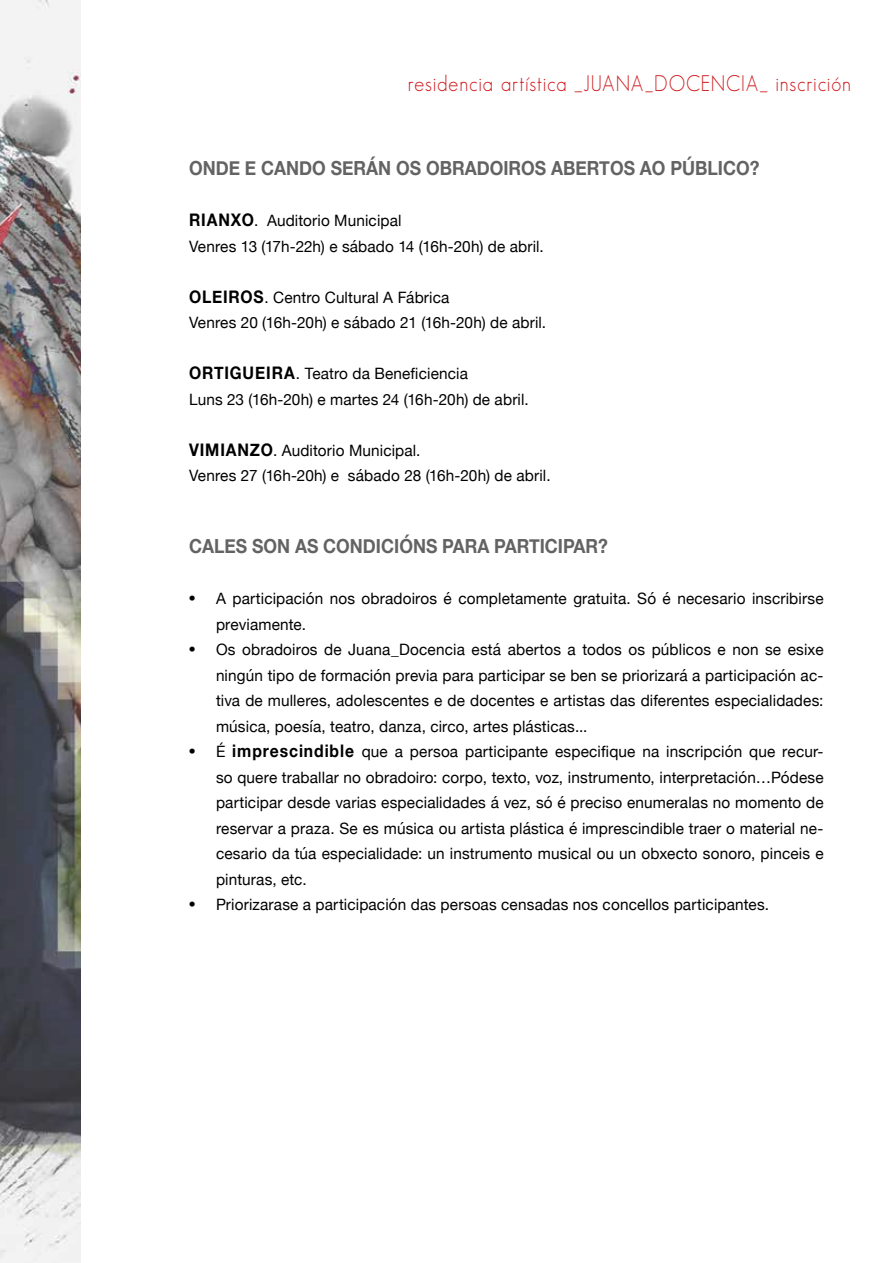
<style>
.page{position:relative;width:893px;height:1263px;background:#fff}
.page>*{position:absolute;margin:0;border:0;box-sizing:border-box;transform-origin:0 0}
.t1{font:22.05px "Sans Serif FLF";letter-spacing:.04em;color:#cd171a;scale:.9 1}
.t2{font:700 19.5px "Helvetica Neue";color:#646363;scale:.9 1}
.t3{font:15.6px/25.5px "Helvetica Neue";letter-spacing:.01em;color:#000}
.s1{font-weight:700;font-size:17.4px}
.s2{font-family:"Times";font-size:18px}
</style>
<div class="page">
<img style="left:0;top:0;width:81px;height:1263px">
<h1 class="t1" style="left:408px;top:71px;width:494px">residencia artística _JUANA_DOCENCIA_ inscrición</h1>
<p class="t2" style="left:189px;top:153px;width:30px">ONDE</p>
<p class="t2" style="left:245px;top:153px;width:34px">E CANDO</p>
<p class="t2" style="left:331px;top:153px;width:162px">SERÁN OS OBRADOI</p>
<p class="t2" style="left:509px;top:153px;width:234px">ROS ABERTOS AO PÚBLICO</p>
<p class="t2" style="left:750px;top:153px;width:12px">?</p>
<p class="t3" style="left:189px;top:209px;width:356px"><span class="s1">RIANXO</span>. Auditorio Municipal<br>Venres 13 (17h-22h) e sábado 14 (16h-20h) de abril.</p>
<p class="t3" style="left:189px;top:285px;width:359px"><span class="s1">OLEIROS</span>. Centro Cultural A Fábrica<br>Venres 20 (16h-20h) e sábado 21 (16h-20h) de abril.</p>
<p class="t3" style="left:189px;top:362px;width:341px"><span class="s1">ORTIGUEIRA</span>. Teatro da Beneficiencia<br>Luns 23 (16h-20h) e martes 24 (16h-20h) de abril.</p>
<p class="t3" style="left:189px;top:438px;width:363px"><span class="s1">VIM IANZO</span>. Auditorio Municipal.<br>Venres 27 (16h-20h) e sábado 28 (16h-20h) de abril.</p>
<p class="t2" style="left:189px;top:531px;width:162px">CALES SON AS CONDICI</p>
<p class="t2" style="left:399px;top:531px;width:167px">ÓNS PARA PARTICIPA</p>
<p class="t2" style="left:586px;top:531px;width:26px">R?</p>
<p class="t3" style="left:216px;top:587px;width:609px;text-indent:-27px"><span class="s2">•</span> A participación nos obradoiros é completamente gratuita. Só é necesario inscribirse previamente.</p>
<p class="t3" style="left:216px;top:638px;width:609px;text-align:justify;text-indent:-27px"><span class="s2">•</span> Os obradoiros de Juana_Docencia está abertos a todos os públicos e non se esixe ningún tipo de formación previa para participar se ben se priorizará a participación ac&shy;tiva de mulleres, adolescentes e de docentes e artistas das diferentes especialidades: música, poesía, teatro, danza, circo, artes plásticas...</p>
<p class="t3" style="left:216px;top:740px;width:609px;text-align:justify;text-indent:-27px"><span class="s2">•</span> É <span class="s1">IMPRESCINDIBLE</span> que a persoa participante especifique na inscripción que recur&shy;so quere traballar no obradoiro: corpo, texto, voz, instrumento, interpretación…Pódese participar desde varias especialidades á vez, só é preciso enumeralas no momento de reservar a praza. Se es música ou artista plástica é imprescindible traer o material ne&shy;cesario da túa especialidade: un instrumento musical ou un obxecto sonoro, pinceis e pinturas, etc.</p>
<p class="t3" style="left:189px;top:893px;width:582px"><span class="s2">•</span> Priorizarase a participación das persoas censadas nos concellos participantes.</p>
</div>
